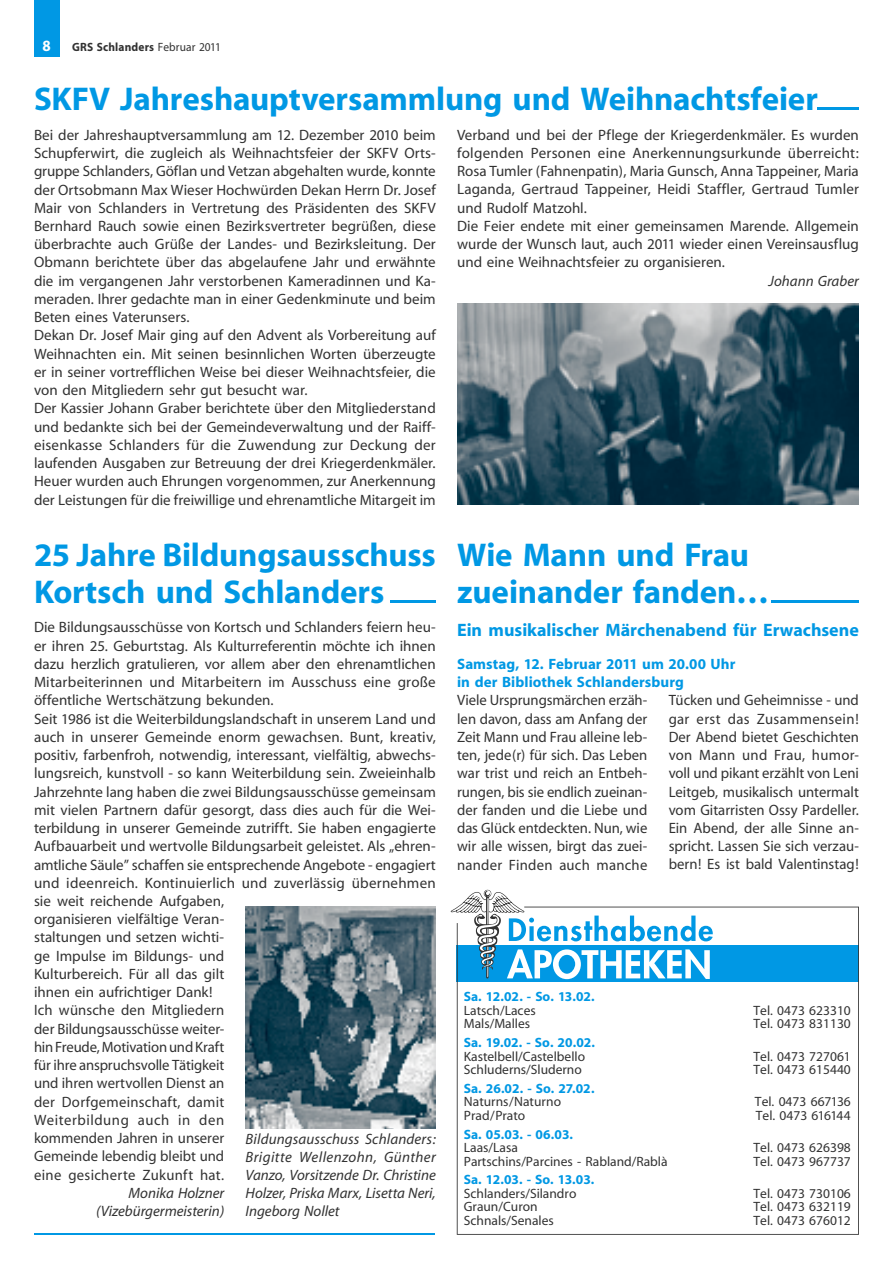
<style>
.page{position:relative;width:893px;height:1263px;background:#fff}
.page>*{position:absolute;margin:0;border:0;box-sizing:border-box;transform-origin:0 0}
.t1{font:700 33px/37.5px "Myriad";letter-spacing:-.005em;color:#0098e4}
.t2{font:700 18px "Myriad";color:#0098e4}
.t3{font:700 15.75px "Myriad";color:#fff;scale:.95 1}
.t4{font:15px/18.3px "Myriad";color:#323232}
.t5{font:italic 15px/18px "Myriad";color:#323232;text-align:right}
.t6{font:700 15px/18.3px "Myriad";letter-spacing:.005em;color:#0098e4}
.t7{font:13.5px "Myriad";color:#323232}
.t8{font:700 13.5px "Myriad";letter-spacing:-.005em;color:#0098e4}
.t9{font:700 12px "Myriad";letter-spacing:.015em;color:#323232;scale:.95 1}
.s1{font-weight:400}
</style>
<div class="page">
<hr style="left:34px;top:1233px;width:826px;height:1px;background:#0098e4">
<div style="left:436px;top:1198px;width:440px;height:65px;background:#fff"></div>
<hr style="left:771px;top:601px;width:88px;height:2px;background:#0098e4">
<svg style="left:457px;top:907px;width:402px;height:328px"></svg>
<svg style="left:450px;top:890px;width:263px;height:89px"></svg>
<hr style="left:390px;top:601px;width:46px;height:2px;background:#0098e4">
<img style="left:246px;top:906px;width:190px;height:223px">
<hr style="left:817px;top:108px;width:42px;height:2px;background:#0098e4">
<img style="left:457px;top:304px;width:402px;height:201px">
<div style="left:34px;top:0;width:26px;height:57px;background:#0098e4"></div>
<p class="t3" style="left:43px;top:38px;width:10px">8</p>
<p class="t9" style="left:72px;top:41px;width:158px">GRS Schlanders <span class="s1">Februar 2011</span></p>
<h1 class="t1" style="left:34px;top:81px;width:785px">SKFV Jahreshauptversammlung und Weihnachtsfeier</h1>
<p class="t4" style="left:34px;top:126px;width:403px">Bei der Jahreshauptversammlung am 12. Dezember 2010 beim Schupferwirt, die zugleich als Weihnachtsfeier der SKFV Orts&shy;gruppe Schlanders, Göflan und Vetzan abgehalten wurde, konnte der Ortsobmann Max Wieser Hochwürden Dekan Herrn Dr. Josef Mair von Schlanders in Vertretung des Präsidenten des SKFV Bernhard Rauch sowie einen Bezirksvertreter begrüßen, diese überbrachte auch Grüße der Landes- und Bezirksleitung. Der Obmann berichtete über das abgelaufene Jahr und erwähnte die im vergangenen Jahr verstorbenen Kameradinnen und Ka&shy;meraden. Ihrer gedachte man in einer Gedenkminute und beim Beten eines Vaterunsers.<br>Dekan Dr. Josef Mair ging auf den Advent als Vorbereitung auf Weihnachten ein. Mit seinen besinnlichen Worten überzeugte er in seiner vortrefflichen Weise bei dieser Weihnachtsfeier, die von den Mitgliedern sehr gut besucht war.<br>Der Kassier Johann Graber berichtete über den Mitgliederstand und bedankte sich bei der Gemeindeverwaltung und der Raiff&shy;eisenkasse Schlanders für die Zuwendung zur Deckung der laufenden Ausgaben zur Betreuung der drei Kriegerdenkmäler.<br>Heuer wurden auch Ehrungen vorgenommen, zur Anerkennung der Leistungen für die freiwillige und ehrenamtliche Mitargeit im</p>
<p class="t4" style="left:457px;top:126px;width:403px">Verband und bei der Pflege der Kriegerdenkmäler. Es wurden folgenden Personen eine Anerkennungsurkunde überreicht:<br>Rosa Tumler (Fahnenpatin), Maria Gunsch, Anna Tappeiner, Maria Laganda, Gertraud Tappeiner, Heidi Staffler, Gertraud Tumler und Rudolf Matzohl.<br>Die Feier endete mit einer gemeinsamen Marende. Allgemein wurde der Wunsch laut, auch 2011 wieder einen Vereinsausflug und eine Weihnachtsfeier zu organisieren.</p>
<p class="t5" style="left:769px;top:272px;width:92px">Johann Graber</p>
<h1 class="t1" style="left:34px;top:537px;width:403px">25 Jahre Bildungsausschuss<br>Kortsch und Schlanders</h1>
<p class="t4" style="left:34px;top:619px;width:403px">Die Bildungsausschüsse von Kortsch und Schlanders feiern heu&shy;er ihren 25. Geburtstag. Als Kulturreferentin möchte ich ihnen dazu herzlich gratulieren, vor allem aber den ehrenamtlichen Mitarbeiterinnen und Mitarbeitern im Ausschuss eine große öffentliche Wertschätzung bekunden.<br>Seit 1986 ist die Weiterbildungslandschaft in unserem Land und auch in unserer Gemeinde enorm gewachsen. Bunt, kreativ, positiv, farbenfroh, notwendig, interessant, vielfältig, abwechs&shy;lungsreich, kunstvoll - so kann Weiterbildung sein. Zweieinhalb Jahrzehnte lang haben die zwei Bildungsausschüsse gemeinsam mit vielen Partnern dafür gesorgt, dass dies auch für die Wei&shy;terbildung in unserer Gemeinde zutrifft. Sie haben engagierte Aufbauarbeit und wertvolle Bildungsarbeit geleistet. Als „ehren&shy;amtliche Säule” schaffen sie entsprechende Angebote - engagiert und ideenreich. Kontinuierlich und zuverlässig übernehmen sie weit reichende Aufgaben,<br>organisieren vielfältige Veran-<br>staltungen und setzen wichti-<br>ge Impulse im Bildungs- und<br>Kulturbereich. Für all das gilt<br>ihnen ein aufrichtiger Dank!<br>Ich wünsche den Mitgliedern<br>der Bildungsausschüsse weiter-<br>hin Freude, Motivation und Kraft<br>für ihre anspruchsvolle Tätigkeit<br>und ihren wertvollen Dienst an<br>der Dorfgemeinschaft, damit<br>Weiterbildung auch in den<br>kommenden Jahren in unserer<br>Gemeinde lebendig bleibt und<br>eine gesicherte Zukunft hat.</p>
<p class="t5" style="left:96px;top:1184px;width:130px">Monika Holzner (Vizebürgermeisterin)</p>
<p class="t5" style="left:246px;top:1131px;width:192px;text-align:justify">Bildungsausschuss Schlanders:<br>Brigitte Wellenzohn, Günther Vanzo, Vorsitzende Dr. Christine Holzer, Priska Marx, Lisetta Neri, Ingeborg Nollet</p>
<h1 class="t1" style="left:457px;top:537px;width:313px">Wie Mann und Frau zueinander fanden…</h1>
<p class="t2" style="left:457px;top:621px;width:403px">Ein musikalischer Märchenabend für Erwachsene</p>
<p class="t6" style="left:457px;top:655px;width:280px">Samstag, 12. Februar 2011 um 20.00 Uhr in der Bibliothek Schlandersburg</p>
<p class="t4" style="left:457px;top:692px;width:192px;text-align:justify">Viele Ursprungsmärchen erzäh&shy;len davon, dass am Anfang der Zeit Mann und Frau alleine leb&shy;ten, jede(r) für sich. Das Leben war trist und reich an Entbeh&shy;rungen, bis sie endlich zueinan&shy;der fanden und die Liebe und das Glück entdeckten. Nun, wie wir alle wissen, birgt das zuei&shy;nander Finden auch manche</p>
<p class="t4" style="left:669px;top:692px;width:192px;text-align:justify">Tücken und Geheimnisse - und gar erst das Zusammensein!<br>Der Abend bietet Geschichten von Mann und Frau, humor&shy;voll und pikant erzählt von Leni Leitgeb, musikalisch untermalt vom Gitarristen Ossy Pardeller.<br>Ein Abend, der alle Sinne an&shy;spricht. Lassen Sie sich verzau&shy;bern! Es ist bald Valentinstag!</p>
<p class="t8" style="left:464px;top:990px;width:132px">Sa. 12.02. - So. 13.02.</p>
<p class="t7" style="left:464px;top:1003px;width:73px">Latsch/Laces</p>
<p class="t7" style="left:754px;top:1003px;width:99px">Tel. 0473 623310</p>
<p class="t7" style="left:464px;top:1017px;width:68px">Mals/Malles</p>
<p class="t7" style="left:754px;top:1017px;width:99px">Tel. 0473 831130</p>
<p class="t8" style="left:464px;top:1035px;width:133px">Sa. 19.02. - So. 20.02.</p>
<p class="t7" style="left:464px;top:1049px;width:123px">Kastelbell/Castelbello</p>
<p class="t7" style="left:754px;top:1049px;width:99px">Tel. 0473 727061</p>
<p class="t7" style="left:464px;top:1063px;width:120px">Schluderns/Sluderno</p>
<p class="t7" style="left:754px;top:1063px;width:99px">Tel. 0473 615440</p>
<p class="t8" style="left:464px;top:1081px;width:132px">Sa. 26.02. - So. 27.02.</p>
<p class="t7" style="left:464px;top:1095px;width:99px">Naturns/Naturno</p>
<p class="t7" style="left:755px;top:1095px;width:97px">Tel. 0473 667136</p>
<p class="t7" style="left:464px;top:1108px;width:63px">Prad/Prato</p>
<p class="t7" style="left:756px;top:1108px;width:96px">Tel. 0473 616144</p>
<p class="t8" style="left:464px;top:1127px;width:111px">Sa. 05.03. - 06.03.</p>
<p class="t7" style="left:464px;top:1141px;width:56px">Laas/Lasa</p>
<p class="t7" style="left:754px;top:1141px;width:99px">Tel. 0473 626398</p>
<p class="t7" style="left:464px;top:1154px;width:205px">Partschins/Parcines - Rabland/Rablà</p>
<p class="t7" style="left:754px;top:1154px;width:99px">Tel. 0473 967737</p>
<p class="t8" style="left:464px;top:1173px;width:132px">Sa. 12.03. - So. 13.03.</p>
<p class="t7" style="left:464px;top:1186px;width:114px">Schlanders/Silandro</p>
<p class="t7" style="left:754px;top:1186px;width:99px">Tel. 0473 730106</p>
<p class="t7" style="left:464px;top:1200px;width:75px">Graun/Curon</p>
<p class="t7" style="left:754px;top:1200px;width:99px">Tel. 0473 632119</p>
<p class="t7" style="left:464px;top:1213px;width:92px">Schnals/Senales</p>
<p class="t7" style="left:754px;top:1213px;width:99px">Tel. 0473 676012</p>
</div>
